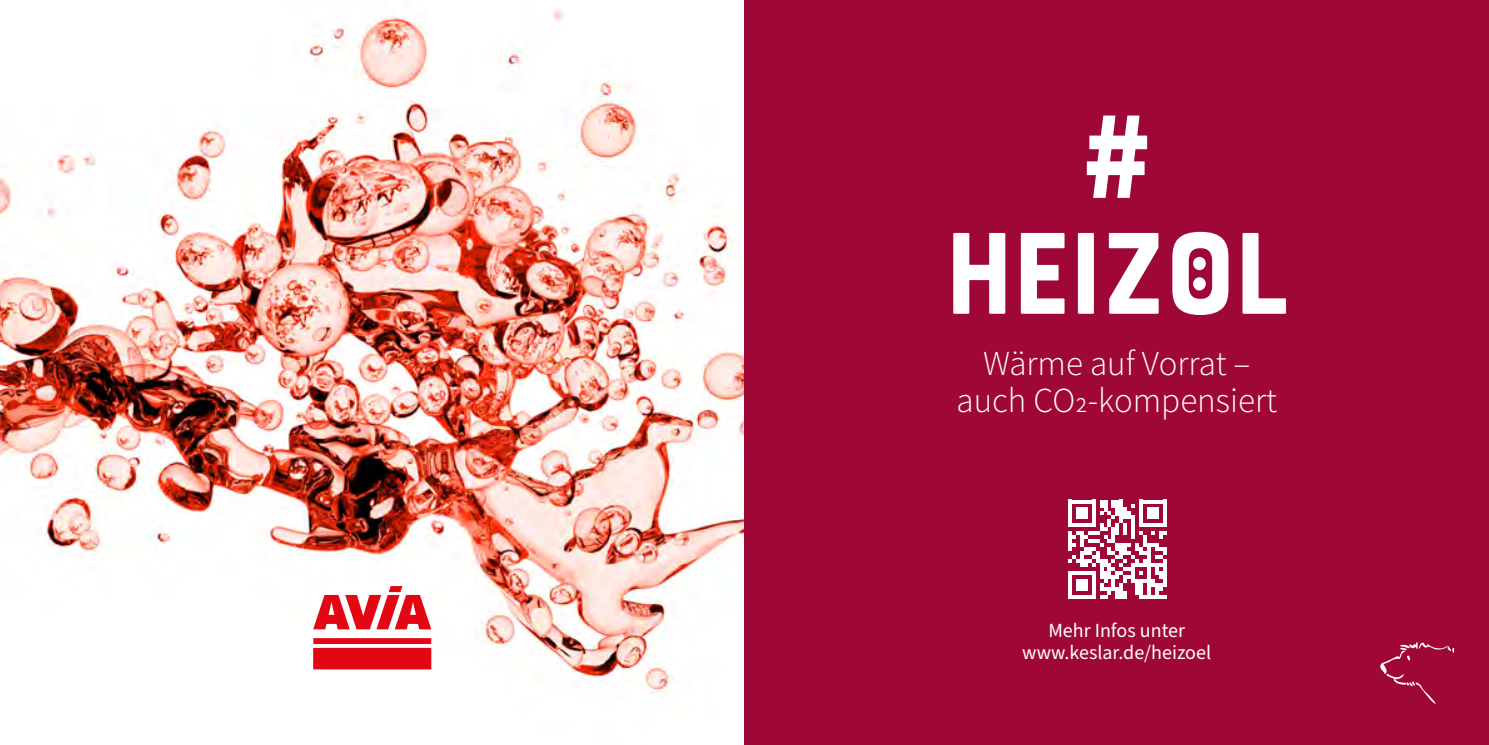
<style>
.page{position:relative;width:1489px;height:745px;background:#fff}
.page>*{position:absolute;margin:0;border:0;box-sizing:border-box;transform-origin:0 0}
.t1{font:900 126.5px "Source Sans Pro";color:#fff}
.t2{font:122.25px "Bourton Base";letter-spacing:-.06em;color:#fff}
.t3{font:300 35px/37.5px "Source Sans Pro";color:#fff;text-align:center}
.t4{font:20px/22.5px "Source Sans Pro";color:#fff;text-align:center}
</style>
<div class="page">
<img style="left:0;top:8px;width:744px;height:690px">
<svg style="left:313px;top:585px;width:118px;height:84px"></svg>
<div style="left:744px;top:0;width:744px;height:744px;background:#9f0737"></div>
<div style="left:1192px;top:257px;width:13px;height:13px;background:#fff;border-radius:50%"></div>
<div style="left:1192px;top:277px;width:13px;height:13px;background:#fff;border-radius:50%"></div>
<svg style="left:1068px;top:499px;width:99px;height:99px"></svg>
<svg style="left:1380px;top:642px;width:73px;height:61px"></svg>
<h1 class="t1" style="left:1082px;top:68px;width:70px">#</h1>
<h2 class="t2" style="left:941px;top:197px;width:351px">HEIZOL</h2>
<h3 class="t3" style="left:956px;top:344px;width:322px">Wärme auf Vorrat – auch CO2-kompensiert</h3>
<p class="t4" style="left:1022px;top:619px;width:190px">Mehr Infos unter www.keslar.de/heizoel</p>
</div>
